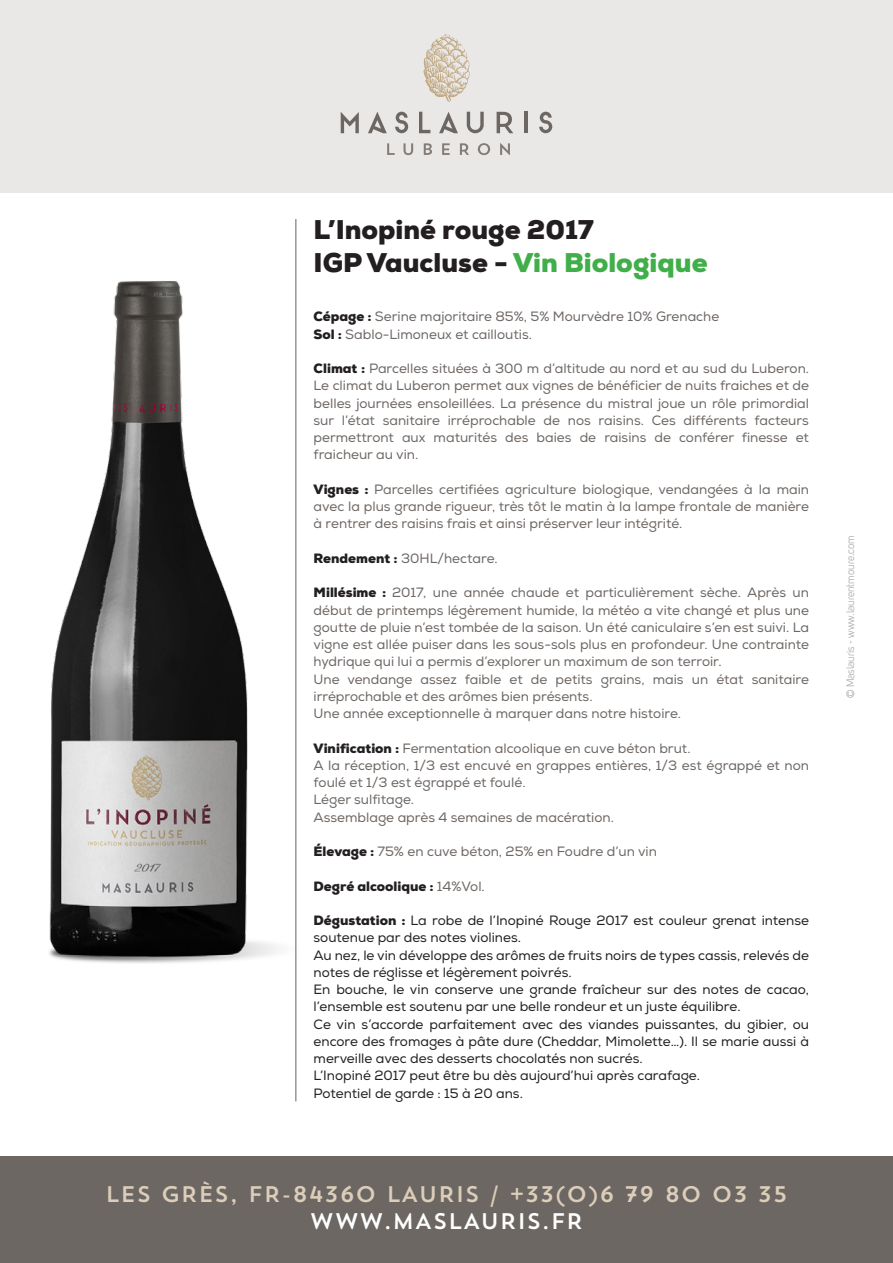
<style>
.page{position:relative;width:893px;height:1263px;background:#fff}
.page>*{position:absolute;margin:0;border:0;box-sizing:border-box;transform-origin:0 0}
.t1{font:900 27px "Nexa";color:#40ae49}
.t2{font:900 27px "Nexa";color:#231f20}
.t3{font:22.5px "Trend Sans One";color:#dcceb9}
.t4{font:22.5px "Trend Sans One";color:#fff}
.t5{font:13.5px/17.2px "Nexa";color:#6d6763;text-align:justify}
.t6{font:13.5px/17.2px "Nexa";color:#231f20}
.t7{font:900 13.5px "Nexa";color:#231f20}
.t8{font:10.5px "Uni Sans Book";color:#a6a19c}
.s1{color:#231f20}
.s2{font-weight:900;color:#231f20}
.s3{font-weight:400;color:#6d6763}
.s4{font-weight:900}
</style>
<div class="page">
<div style="left:0;top:0;width:893px;height:193px;background:#e9e8e7"></div>
<svg style="left:423px;top:34px;width:47px;height:68px"></svg>
<svg style="left:341px;top:112px;width:18px;height:21px"></svg>
<svg style="left:368px;top:112px;width:19px;height:21px"></svg>
<svg style="left:395px;top:112px;width:13px;height:21px"></svg>
<svg style="left:419px;top:112px;width:11px;height:21px"></svg>
<svg style="left:439px;top:112px;width:19px;height:21px"></svg>
<svg style="left:467px;top:112px;width:17px;height:21px"></svg>
<svg style="left:497px;top:112px;width:16px;height:21px"></svg>
<hr style="left:525px;top:112px;width:3px;height:21px;background:#6d6763">
<svg style="left:539px;top:112px;width:13px;height:21px"></svg>
<svg style="left:387px;top:143px;width:8px;height:12px"></svg>
<svg style="left:403px;top:143px;width:10px;height:12px"></svg>
<svg style="left:424px;top:143px;width:8px;height:12px"></svg>
<svg style="left:442px;top:143px;width:8px;height:12px"></svg>
<svg style="left:460px;top:143px;width:9px;height:12px"></svg>
<svg style="left:478px;top:143px;width:12px;height:12px"></svg>
<svg style="left:500px;top:143px;width:10px;height:12px"></svg>
<div style="left:0;top:1156px;width:893px;height:107px;background:#6d6763"></div>
<hr style="left:295px;top:219px;width:2px;height:882px;background:#9d9592">
<img style="left:49px;top:219px;width:248px;height:746px">
<p class="t2" style="left:314px;top:212px;width:282px">L’Inopiné rouge 2017</p>
<p class="t1" style="left:314px;top:245px;width:395px"><span class="s1">IGP Vaucluse -</span> Vin Biologique</p>
<p class="t5" style="left:314px;top:308px;width:407px"><span class="s2">Cépage :</span> Serine majoritaire 85%, 5% Mourvèdre 10% Grenache</p>
<p class="t5" style="left:314px;top:326px;width:220px"><span class="s2">Sol :</span> Sablo-Limoneux et cailloutis.</p>
<p class="t5" style="left:314px;top:360px;width:497px"><span class="s2">Climat :</span> Parcelles situées à 300 m d’altitude au nord et au sud du Luberon.<br>Le climat du Luberon permet aux vignes de bénéficier de nuits fraiches et de belles journées ensoleillées. La présence du mistral joue un rôle primordial sur l’état sanitaire irréprochable de nos raisins. Ces différents facteurs permettront aux maturités des baies de raisins de conférer finesse et fraicheur au vin.</p>
<p class="t5" style="left:314px;top:481px;width:497px"><span class="s2">Vignes :</span> Parcelles certifiées agriculture biologique, vendangées à la main avec la plus grande rigueur, très tôt le matin à la lampe frontale de manière à rentrer des raisins frais et ainsi préserver leur intégrité.</p>
<p class="t5" style="left:314px;top:550px;width:186px"><span class="s2">Rendement :</span> 30HL/hectare.</p>
<p class="t5" style="left:314px;top:584px;width:497px"><span class="s2">Millésime :</span> 2017, une année chaude et particulièrement sèche. Après un début de printemps légèrement humide, la météo a vite changé et plus une goutte de pluie n’est tombée de la saison. Un été caniculaire s’en est suivi. La vigne est allée puiser dans les sous-sols plus en profondeur. Une contrainte hydrique qui lui a permis d’explorer un maximum de son terroir.</p>
<p class="t5" style="left:314px;top:671px;width:497px">Une vendange assez faible et de petits grains, mais un état sanitaire irréprochable et des arômes bien présents.</p>
<p class="t5" style="left:314px;top:705px;width:369px">Une année exceptionnelle à marquer dans notre histoire.</p>
<p class="t5" style="left:314px;top:740px;width:378px"><span class="s2">Vinification :</span> Fermentation alcoolique en cuve béton brut.</p>
<p class="t5" style="left:314px;top:757px;width:497px">A la réception, 1/3 est encuvé en grappes entières, 1/3 est égrappé et non foulé et 1/3 est égrappé et foulé.</p>
<p class="t5" style="left:314px;top:791px;width:102px">Léger sulfitage.</p>
<p class="t5" style="left:314px;top:809px;width:302px">Assemblage après 4 semaines de macération.</p>
<p class="t5" style="left:314px;top:843px;width:345px"><span class="s2">Élevage :</span> 75% en cuve béton, 25% en Foudre d’un vin</p>
<p class="t7" style="left:314px;top:877px;width:173px">Degré alcoolique : <span class="s3">14%Vol.</span></p>
<p class="t6" style="left:314px;top:912px;width:497px"><span class="s4">Dégustation :</span> La robe de l’Inopiné Rouge 2017 est couleur grenat intense soutenue par des notes violines.</p>
<p class="t6" style="left:314px;top:947px;width:497px">Au nez, le vin développe des arômes de fruits noirs de types cassis, relevés de notes de réglisse et légèrement poivrés.</p>
<p class="t6" style="left:314px;top:981px;width:497px">En bouche, le vin conserve une grande fraîcheur sur des notes de cacao, l’ensemble est soutenu par une belle rondeur et un juste équilibre.</p>
<p class="t6" style="left:314px;top:1016px;width:497px;text-align:justify">Ce vin s’accorde parfaitement avec des viandes puissantes, du gibier, ou encore des fromages à pâte dure (Cheddar, Mimolette…). Il se marie aussi à merveille avec des desserts chocolatés non sucrés.</p>
<p class="t6" style="left:314px;top:1067px;width:388px">L’Inopiné 2017 peut être bu dès aujourd’hui après carafage.</p>
<p class="t6" style="left:314px;top:1085px;width:211px">Potentiel de garde : 15 à 20 ans.</p>
<p class="t3" style="left:105px;top:1180px;width:684px">LES GRÈS, FR-84360 LAURIS / +33(0)6 79 80 03 35</p>
<p class="t4" style="left:309px;top:1207px;width:275px">WWW.MASLAURIS.FR</p>
<p class="t8" style="left:844px;top:698px;width:164px;rotate:-90deg">© Maslauris - www.laurentmoure.com</p>
</div>
